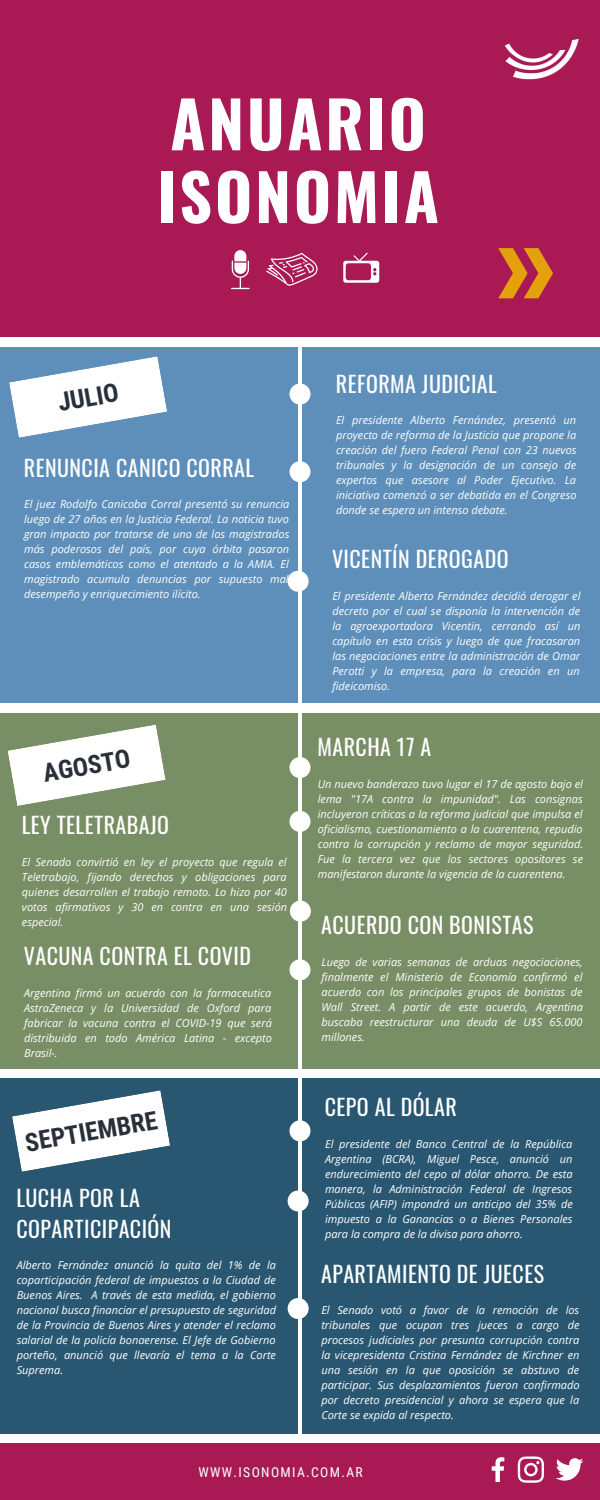
<style>
.page{position:relative;width:600px;height:1500px;background:#fff}
.page>*{position:absolute;margin:0;border:0;box-sizing:border-box;transform-origin:0 0}
.t1{font:700 64px "Oswald";letter-spacing:.045em;color:#fff}
.t2{font:700 25.4px "Roboto Condensed";color:#293039}
.t3{font:22px/30.8px "Oswald";letter-spacing:.02em;color:#fff}
.t4{font:13.6px "Roboto Condensed";letter-spacing:.1em;color:#fff}
.t5{font:italic 11px/15px "Open Sans";color:#fff;text-align:justify}
</style>
<div class="page">
<div style="left:0;top:0;width:600px;height:337px;background:#a91a55"></div>
<div style="left:0;top:347px;width:600px;height:356px;background:#5d8fba"></div>
<div style="left:0;top:714px;width:600px;height:355px;background:#788e64"></div>
<div style="left:0;top:1079px;width:600px;height:355px;background:#295771"></div>
<div style="left:0;top:1443px;width:600px;height:57px;background:#a91a55"></div>
<hr style="left:298px;top:340px;width:4px;height:1098px;background:#fff">
<div style="left:290px;top:384px;width:21px;height:21px;background:#fff;border-radius:50%"></div>
<div style="left:290px;top:461px;width:21px;height:21px;background:#fff;border-radius:50%"></div>
<div style="left:290px;top:757px;width:21px;height:21px;background:#fff;border-radius:50%"></div>
<div style="left:290px;top:811px;width:21px;height:21px;background:#fff;border-radius:50%"></div>
<div style="left:290px;top:1120px;width:21px;height:21px;background:#fff;border-radius:50%"></div>
<div style="left:288px;top:1191px;width:21px;height:21px;background:#fff;border-radius:50%"></div>
<svg style="left:343px;top:253px;width:36px;height:30px"></svg>
<svg style="left:231px;top:250px;width:19px;height:39px"></svg>
<svg style="left:266px;top:253px;width:52px;height:33px"></svg>
<img style="left:505px;top:39px;width:74px;height:41px">
<svg style="left:9px;top:356px;width:158px;height:82px"></svg>
<svg style="left:8px;top:725px;width:158px;height:81px"></svg>
<svg style="left:12px;top:1090px;width:158px;height:82px"></svg>
<svg style="left:498px;top:248px;width:55px;height:50px"></svg>
<div style="left:288px;top:571px;width:21px;height:21px;background:#fff;border-radius:50%"></div>
<div style="left:290px;top:901px;width:21px;height:21px;background:#fff;border-radius:50%"></div>
<div style="left:288px;top:1298px;width:21px;height:21px;background:#fff;border-radius:50%"></div>
<svg style="left:492px;top:1457px;width:12px;height:25px"></svg>
<svg style="left:518px;top:1457px;width:26px;height:26px"></svg>
<svg style="left:556px;top:1458px;width:27px;height:23px"></svg>
<div style="left:290px;top:959px;width:21px;height:21px;background:#fff;border-radius:50%"></div>
<p class="t1" style="left:170px;top:74px;width:257px">ANUARIO</p>
<p class="t1" style="left:157px;top:147px;width:283px">ISONOMIA</p>
<p class="t2" style="left:56px;top:388px;width:63px;rotate:-10deg">JULIO</p>
<p class="t3" style="left:24px;top:452px;width:232px">RENUNCIA CANICO CORRAL</p>
<p class="t5" style="left:24px;top:497px;width:267px">El juez Rodolfo Canicoba Corral presentó su renuncia luego de 27 años en la Justicia Federal. La noticia tuvo gran impacto por tratarse de uno de los magistrados más poderosos del país, por cuya órbita pasaron casos emblemáticos como el atentado a la AMIA. El magistrado acumula denuncias por supuesto mal desempeño y enriquecimiento ilícito.</p>
<p class="t2" style="left:41px;top:759px;width:90px;rotate:-10deg">AGOSTO</p>
<p class="t3" style="left:22px;top:809px;width:149px">LEY TELETRABAJO</p>
<p class="t5" style="left:22px;top:854px;width:267px">El Senado convirtió en ley el proyecto que regula el Teletrabajo, fijando derechos y obligaciones para quienes desarrollen el trabajo remoto. Lo hizo por 40 votos afirmativos y 30 en contra en una sesión especial.</p>
<p class="t3" style="left:24px;top:940px;width:229px">VACUNA CONTRA EL COVID</p>
<p class="t5" style="left:24px;top:985px;width:249px">Argentina firmó un acuerdo con la farmaceutica AstraZeneca y la Universidad de Oxford para fabricar la vacuna contra el COVID-19 que será distribuida en todo América Latina - excepto Brasil-.</p>
<p class="t3" style="left:336px;top:367px;width:163px">REFORMA JUDICIAL</p>
<p class="t5" style="left:336px;top:412px;width:242px">El presidente Alberto Fernández, presentó un proyecto de reforma de la Justicia que propone la creación del fuero Federal Penal con 23 nuevos tribunales y la designación de un consejo de expertos que asesore al Poder Ejecutivo. La iniciativa comenzó a ser debatida en el Congreso donde se espera un intenso debate.</p>
<p class="t3" style="left:332px;top:543px;width:178px">VICENTÍN DEROGADO</p>
<p class="t5" style="left:332px;top:588px;width:250px">El presidente Alberto Fernández decidió derogar el decreto por el cual se disponía la intervención de la agroexportadora Vicentin, cerrando así un capítulo en esta crisis y luego de que fracasaran las negociaciones entre la administración de Omar Perotti y la empresa, para la creación en un fideicomiso.</p>
<p class="t3" style="left:318px;top:731px;width:115px">MARCHA 17 A</p>
<p class="t5" style="left:318px;top:776px;width:267px">Un nuevo banderazo tuvo lugar el 17 de agosto bajo el lema "17A contra la impunidad". Las consignas incluyeron críticas a la reforma judicial que impulsa el oficialismo, cuestionamiento a la cuarentena, repudio contra la corrupción y reclamo de mayor seguridad.<br>Fue la tercera vez que los sectores opositores se manifestaron durante la vigencia de la cuarentena.</p>
<p class="t3" style="left:321px;top:909px;width:214px">ACUERDO CON BONISTAS</p>
<p class="t5" style="left:322px;top:954px;width:263px">Luego de varias semanas de arduas negociaciones, finalmente el Ministerio de Economía confirmó el acuerdo con los principales grupos de bonistas de Wall Street. A partir de este acuerdo, Argentina buscaba reestructurar una deuda de U$S 65.000 millones.</p>
<p class="t3" style="left:325px;top:1091px;width:134px">CEPO AL DÓLAR</p>
<p class="t5" style="left:325px;top:1136px;width:249px">El presidente del Banco Central de la República Argentina (BCRA), Miguel Pesce, anunció un endurecimiento del cepo al dólar ahorro. De esta manera, la Administración Federal de Ingresos Públicos (AFIP) impondrá un anticipo del 35% de impuesto a la Ganancias o a Bienes Personales para la compra de la divisa para ahorro.</p>
<p class="t2" style="left:23px;top:1128px;width:135px;rotate:-10deg">SEPTIEMBRE</p>
<p class="t3" style="left:16px;top:1181px;width:157px">LUCHA POR LA<br>COPARTICIPACIÓN</p>
<p class="t5" style="left:17px;top:1257px;width:261px">Alberto Fernández anunció la quita del 1% de la coparticipación federal de impuestos a la Ciudad de Buenos Aires. A través de esta medida, el gobierno nacional busca financiar el presupuesto de seguridad de la Provincia de Buenos Aires y atender el reclamo salarial de la policía bonaerense. El Jefe de Gobierno porteño, anunció que llevaría el tema a la Corte Suprema.</p>
<p class="t3" style="left:321px;top:1257px;width:225px">APARTAMIENTO DE JUECES</p>
<p class="t5" style="left:321px;top:1302px;width:260px">El Senado votó a favor de la remoción de los tribunales que ocupan tres jueces a cargo de procesos judiciales por presunta corrupción contra la vicepresidenta Cristina Fernández de Kirchner en una sesión en la que oposición se abstuvo de participar. Sus desplazamientos fueron confirmado por decreto presidencial y ahora se espera que la Corte se expida al respecto.</p>
<p class="t4" style="left:198px;top:1464px;width:166px">WWW.ISONOMIA.COM.AR</p>
</div>
